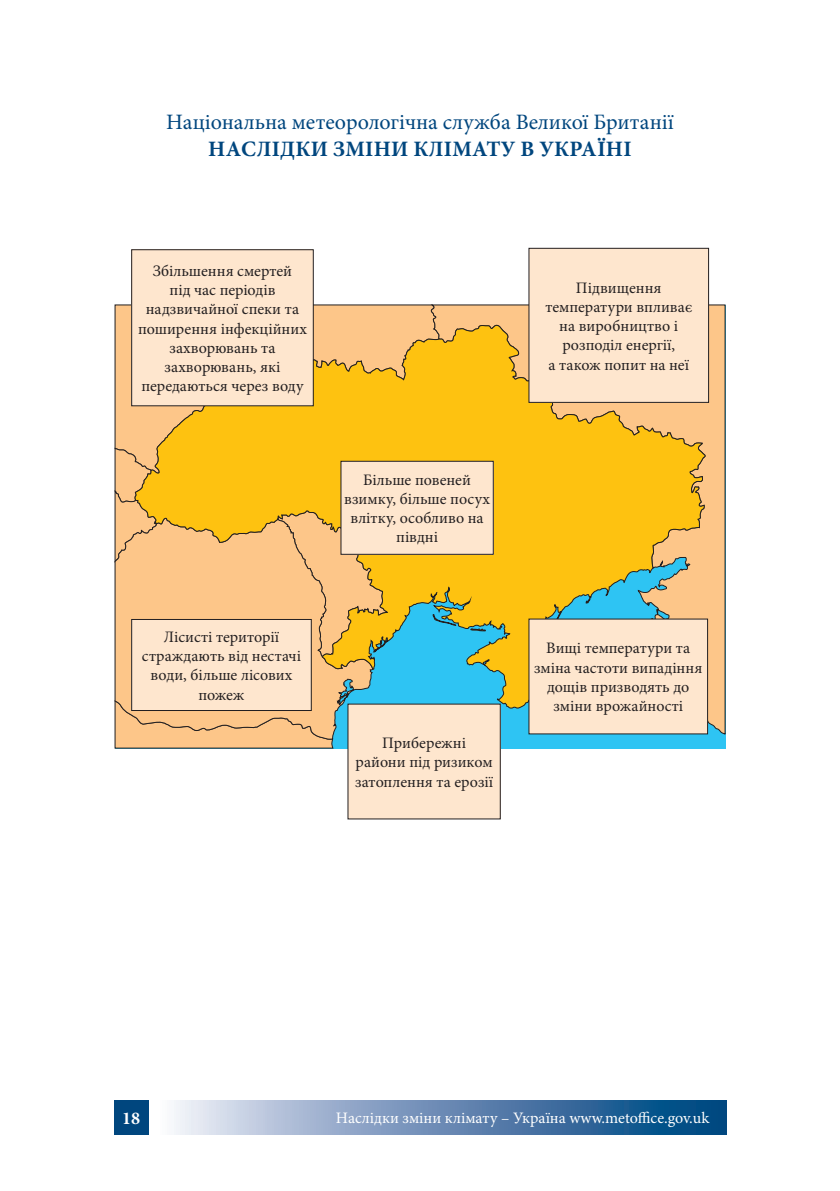
<style>
.page{position:relative;width:840px;height:1191px;background:#fff}
.page>*{position:absolute;margin:0;border:0;box-sizing:border-box;transform-origin:0 0}
.t1{font:22px "Minion Pro";color:#00467e}
.t2{font:700 22px "Minion Pro";letter-spacing:.11em;color:#00467e}
.t3{font:700 18px "Minion Pro";color:#fff}
.t4{font:16px/19.2px "Minion Pro";color:#231f20;text-align:center}
.t5{font:16px "Minion Pro";color:#fff}
</style>
<div class="page">
<svg style="left:174px;top:1100px;width:552px;height:34px;background:#6b8fb6"></svg>
<div style="left:114px;top:1100px;width:34px;height:34px;background:#00467e"></div>
<svg style="left:439px;top:305px;width:285px;height:429px;background:#e5bf8d"></svg>
<svg style="left:115px;top:305px;width:324px;height:213px;background:#f3be84"></svg>
<svg style="left:115px;top:739px;width:218px;height:9px;background:#f1bc83"></svg>
<svg style="left:115px;top:518px;width:232px;height:221px;background:#e8bb86"></svg>
<svg style="left:135px;top:325px;width:569px;height:383px;background:#e3be46"></svg>
<div style="left:528px;top:248px;width:180px;height:154px;background:#fee6ce"></div>
<div style="left:528px;top:248px;width:180px;height:155px;border:1px solid #231f20"></div>
<div style="left:528px;top:619px;width:179px;height:115px;background:#fee6ce"></div>
<div style="left:348px;top:704px;width:152px;height:115px;background:#fee6ce"></div>
<div style="left:341px;top:461px;width:152px;height:93px;background:#fee6ce"></div>
<div style="left:340px;top:461px;width:153px;height:94px;border:1px solid #231f20"></div>
<div style="left:132px;top:619px;width:179px;height:91px;background:#fee6ce"></div>
<div style="left:131px;top:619px;width:180px;height:92px;border:1px solid #231f20"></div>
<div style="left:132px;top:250px;width:181px;height:156px;background:#fee6ce"></div>
<div style="left:131px;top:249px;width:182px;height:157px;border:1px solid #231f20"></div>
<h1 class="t1" style="left:166px;top:108px;width:508px">Національна метеорологічна служба Великої Британії</h1>
<h1 class="t2" style="left:208px;top:133px;width:425px">Наслідки зміни клімату в Україні</h1>
<p class="t4" style="left:138px;top:261px;width:170px">Збільшення смертей<br>під час періодів надзвичайної спеки та поширення інфекційних захворювань та захворювань, які передаються через воду</p>
<p class="t4" style="left:142px;top:627px;width:161px">Лісисті території страждають від нестачі води, більше лісових пожеж</p>
<p class="t4" style="left:344px;top:470px;width:147px">Більше повеней взимку, більше посух влітку, особливо на півдні</p>
<p class="t4" style="left:355px;top:733px;width:139px">Прибережні<br>райони під ризиком затоплення та ерозії</p>
<p class="t4" style="left:545px;top:278px;width:148px">Підвищення температури впливає на виробництво і розподіл енергії,<br>а також попит на неї</p>
<p class="t4" style="left:534px;top:639px;width:170px">Вищі температури та зміна частоти випадіння дощів призводять до зміни врожайності</p>
<p class="t3" style="left:122px;top:1105px;width:20px">18</p>
<p class="t5" style="left:336px;top:1107px;width:375px">Наслідки зміни клімату – Україна www.metoffice.gov.uk</p>
</div>
